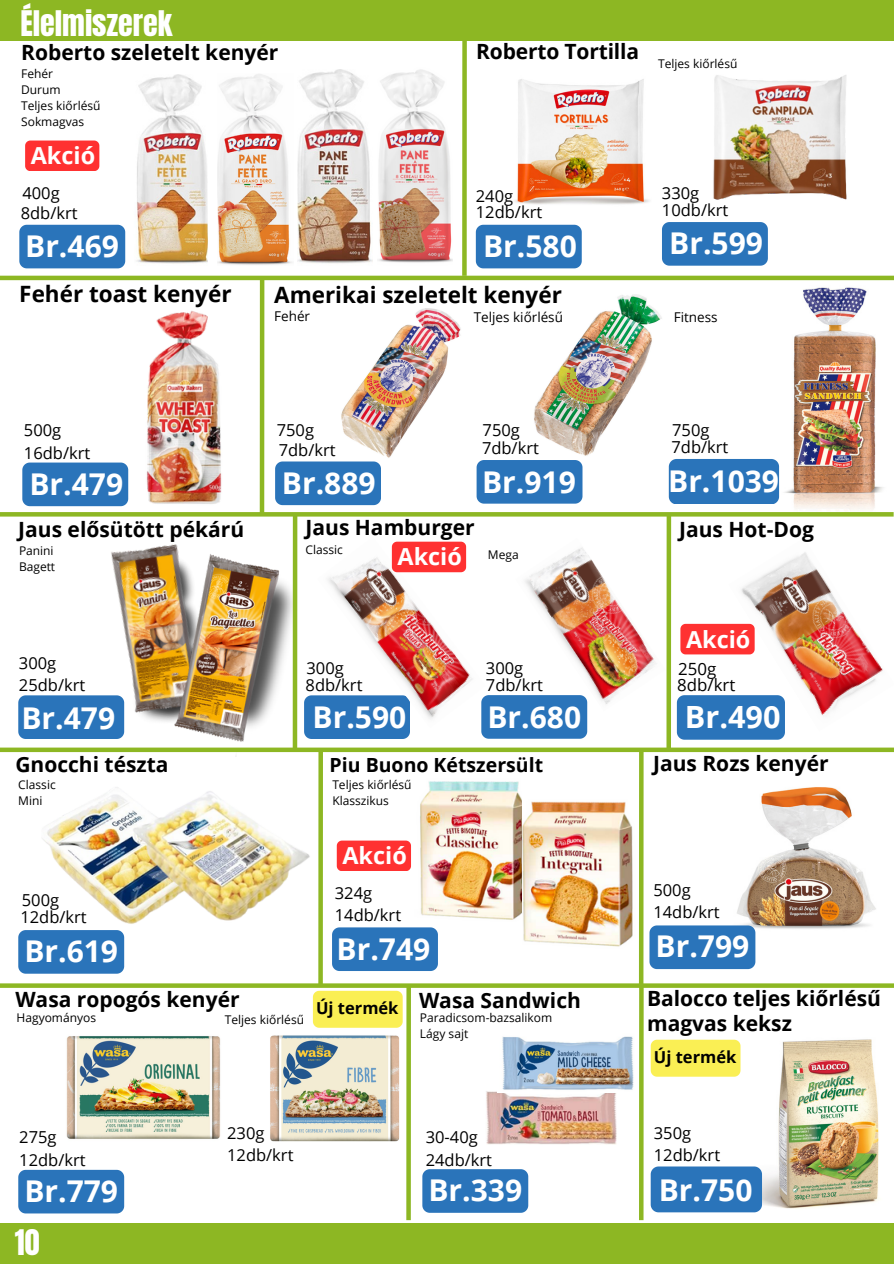
<style>
.page{position:relative;width:894px;height:1264px;background:#fff}
.page>*{position:absolute;margin:0;border:0;box-sizing:border-box;transform-origin:0 0}
.t1{font:700 30.6px "Open Sans";color:#fff}
.t2{font:700 30px "Open Sans";color:#fff}
.t3{font:30px "Anton";color:#fff}
.t4{font:700 23.4px "Open Sans";color:#fff}
.t5{font:700 22.5px "Open Sans";color:#000}
.t6{font:700 21px/25.8px "Open Sans";color:#000}
.t7{font:700 19.5px "Open Sans";color:#000}
.t8{font:16.8px "Open Sans";color:#000}
.t9{font:16.5px/22.5px "Open Sans";color:#000}
.t10{font:700 16.5px "Open Sans";color:#000}
.t11{font:13.5px "Open Sans";color:#000}
.t12{font:12px "Open Sans";color:#000}
</style>
<div class="page">
<div style="left:0;top:0;width:893px;height:41px;background:#8db723"></div>
<div style="left:0;top:1222px;width:893px;height:41px;background:#8db723"></div>
<div style="left:0;top:747px;width:893px;height:5px;background:#8db723"></div>
<hr style="left:0;top:276px;width:893px;height:4px;background:#8db723">
<svg style="left:0;top:983px;width:893px;height:4px;background:#97bd37"></svg>
<img style="left:778px;top:287px;width:105px;height:223px">
<svg style="left:0;top:512px;width:893px;height:4px;background:#8fb827"></svg>
<img style="left:378px;top:69px;width:74px;height:194px">
<img style="left:136px;top:75px;width:72px;height:189px">
<div style="left:19px;top:225px;width:106px;height:43px;background:#2a74ba"></div>
<img style="left:218px;top:74px;width:74px;height:191px">
<img style="left:297px;top:70px;width:75px;height:194px">
<svg style="left:462px;top:41px;width:4px;height:235px"></svg>
<img style="left:534px;top:294px;width:128px;height:162px">
<img style="left:341px;top:308px;width:120px;height:150px">
<div style="left:275px;top:461px;width:106px;height:44px;background:#2a74ba"></div>
<div style="left:476px;top:460px;width:106px;height:43px;background:#2a74ba"></div>
<div style="left:668px;top:459px;width:110px;height:45px;background:#2a74ba"></div>
<div style="left:22px;top:462px;width:106px;height:44px;background:#2a74ba"></div>
<img style="left:141px;top:311px;width:82px;height:206px">
<hr style="left:260px;top:279px;width:4px;height:235px;background:#8db723">
<img style="left:515px;top:79px;width:134px;height:125px">
<div style="left:475px;top:225px;width:106px;height:43px;background:#2a74ba"></div>
<img style="left:713px;top:75px;width:134px;height:125px">
<div style="left:662px;top:222px;width:105px;height:44px;background:#2a74ba"></div>
<img style="left:728px;top:552px;width:155px;height:179px">
<div style="left:481px;top:695px;width:106px;height:43px;background:#2a74ba"></div>
<div style="left:304px;top:695px;width:106px;height:44px;background:#2a74ba"></div>
<img style="left:317px;top:546px;width:168px;height:182px">
<img style="left:515px;top:547px;width:141px;height:164px">
<div style="left:676px;top:695px;width:108px;height:44px;background:#2a74ba"></div>
<img style="left:111px;top:550px;width:21px;height:183px">
<img style="left:132px;top:536px;width:170px;height:217px">
<div style="left:18px;top:695px;width:106px;height:44px;background:#2a74ba"></div>
<div style="left:292px;top:514px;width:5px;height:235px;background:#8db723"></div>
<div style="left:666px;top:515px;width:5px;height:235px;background:#8db723"></div>
<div style="left:18px;top:930px;width:106px;height:43px;background:#2a74ba"></div>
<img style="left:41px;top:787px;width:78px;height:157px">
<img style="left:119px;top:791px;width:191px;height:171px">
<div style="left:318px;top:749px;width:5px;height:236px;background:#8db723"></div>
<img style="left:420px;top:781px;width:102px;height:139px">
<img style="left:522px;top:801px;width:111px;height:146px">
<div style="left:332px;top:927px;width:106px;height:44px;background:#2a74ba"></div>
<div style="left:638px;top:750px;width:5px;height:235px;background:#8db723"></div>
<img style="left:737px;top:787px;width:139px;height:147px">
<div style="left:649px;top:925px;width:106px;height:44px;background:#2a74ba"></div>
<div style="left:18px;top:1169px;width:106px;height:44px;background:#2a74ba"></div>
<div style="left:406px;top:985px;width:5px;height:235px;background:#8db723"></div>
<img style="left:66px;top:1036px;width:155px;height:103px">
<img style="left:270px;top:1035px;width:129px;height:107px">
<img style="left:486px;top:1091px;width:130px;height:53px">
<img style="left:497px;top:1036px;width:137px;height:56px">
<div style="left:422px;top:1169px;width:106px;height:43px;background:#2a74ba"></div>
<svg style="left:638px;top:985px;width:5px;height:235px"></svg>
<img style="left:737px;top:1039px;width:142px;height:174px">
<div style="left:650px;top:1166px;width:111px;height:46px;background:#2a74ba"></div>
<div style="left:313px;top:990px;width:89px;height:37px;background:#faef54"></div>
<div style="left:650px;top:1039px;width:90px;height:37px;background:#faef54"></div>
<div style="left:25px;top:140px;width:74px;height:31px;background:#ff3131"></div>
<div style="left:392px;top:541px;width:74px;height:31px;background:#ff3131"></div>
<div style="left:680px;top:624px;width:74px;height:30px;background:#ff3131"></div>
<div style="left:337px;top:840px;width:74px;height:31px;background:#ff3131"></div>
<h6 class="t3" style="left:20px;top:2px;width:154px">Élelmiszerek</h6>
<h1 class="t6" style="left:21px;top:39px;width:259px">Roberto szeletelt kenyér</h1>
<h3 class="t12" style="left:21px;top:65px;width:33px">Fehér</h3>
<h3 class="t12" style="left:21px;top:81px;width:41px">Durum</h3>
<p class="t12" style="left:21px;top:97px;width:81px">Teljes kiőrlésű</p>
<p class="t12" style="left:21px;top:113px;width:64px">Sokmagvas</p>
<h4 class="t4" style="left:31px;top:139px;width:66px">Akció</h4>
<p class="t9" style="left:22px;top:182px;width:39px">400g</p>
<p class="t9" style="left:21px;top:201px;width:58px">8db/krt</p>
<p class="t2" style="left:25px;top:224px;width:95px">Br.469</p>
<h1 class="t6" style="left:476px;top:37px;width:164px">Roberto Tortilla</h1>
<p class="t12" style="left:658px;top:55px;width:81px">Teljes kiőrlésű</p>
<h4 class="t9" style="left:475px;top:184px;width:39px">240g</h4>
<h4 class="t9" style="left:475px;top:200px;width:68px">12db/krt</h4>
<p class="t2" style="left:483px;top:224px;width:95px">Br.580</p>
<h4 class="t9" style="left:661px;top:182px;width:39px">330g</h4>
<p class="t9" style="left:661px;top:198px;width:68px">10db/krt</p>
<p class="t2" style="left:669px;top:222px;width:95px">Br.599</p>
<p class="t5" style="left:19px;top:278px;width:214px">Fehér toast kenyér</p>
<p class="t5" style="left:274px;top:278px;width:289px">Amerikai szeletelt kenyér</p>
<p class="t11" style="left:274px;top:307px;width:37px">Fehér</p>
<h1 class="t11" style="left:473px;top:307px;width:91px">Teljes kiőrlésű</h1>
<p class="t11" style="left:673px;top:307px;width:45px">Fitness</p>
<p class="t9" style="left:24px;top:418px;width:68px">500g<br>16db/krt</p>
<p class="t2" style="left:29px;top:463px;width:95px">Br.479</p>
<p class="t6" style="left:18px;top:516px;width:227px">Jaus elősütött pékárú</p>
<h6 class="t12" style="left:19px;top:542px;width:36px">Panini</h6>
<h6 class="t12" style="left:19px;top:558px;width:38px">Bagett</h6>
<h6 class="t9" style="left:19px;top:651px;width:68px">300g<br>25db/krt</h6>
<h6 class="t2" style="left:21px;top:696px;width:95px">Br.479</h6>
<p class="t6" style="left:15px;top:751px;width:155px">Gnocchi tészta</p>
<h1 class="t12" style="left:18px;top:776px;width:39px">Classic</h1>
<p class="t12" style="left:18px;top:792px;width:26px">Mini</p>
<h1 class="t9" style="left:22px;top:888px;width:39px">500g</h1>
<p class="t9" style="left:20px;top:905px;width:68px">12db/krt</p>
<p class="t2" style="left:24px;top:929px;width:95px">Br.619</p>
<h6 class="t9" style="left:277px;top:418px;width:39px">750g</h6>
<h6 class="t9" style="left:278px;top:438px;width:58px">7db/krt</h6>
<h6 class="t2" style="left:282px;top:462px;width:95px">Br.889</h6>
<h6 class="t2" style="left:482px;top:461px;width:95px">Br.919</h6>
<h1 class="t9" style="left:482px;top:418px;width:39px">750g</h1>
<h1 class="t9" style="left:482px;top:436px;width:58px">7db/krt</h1>
<p class="t6" style="left:305px;top:513px;width:171px">Jaus Hamburger</p>
<h3 class="t12" style="left:305px;top:540px;width:39px">Classic</h3>
<h4 class="t4" style="left:397px;top:540px;width:66px">Akció</h4>
<p class="t12" style="left:488px;top:546px;width:32px">Mega</p>
<p class="t9" style="left:306px;top:656px;width:39px">300g</p>
<p class="t9" style="left:305px;top:673px;width:58px">8db/krt</p>
<p class="t9" style="left:486px;top:656px;width:39px">300g</p>
<p class="t9" style="left:486px;top:673px;width:58px">7db/krt</p>
<p class="t2" style="left:312px;top:695px;width:95px">Br.590</p>
<p class="t2" style="left:487px;top:696px;width:95px">Br.680</p>
<h1 class="t7" style="left:329px;top:750px;width:215px">Piu Buono Kétszersült</h1>
<h4 class="t12" style="left:332px;top:776px;width:81px">Teljes kiőrlésű</h4>
<h4 class="t12" style="left:332px;top:792px;width:58px">Klasszikus</h4>
<p class="t4" style="left:342px;top:839px;width:66px">Akció</p>
<h1 class="t9" style="left:335px;top:881px;width:68px">324g<br>14db/krt</h1>
<h6 class="t2" style="left:336px;top:927px;width:95px">Br.749</h6>
<h6 class="t9" style="left:672px;top:418px;width:39px">750g</h6>
<h6 class="t9" style="left:671px;top:435px;width:58px">7db/krt</h6>
<h6 class="t2" style="left:668px;top:460px;width:112px">Br.1039</h6>
<h3 class="t6" style="left:679px;top:516px;width:136px">Jaus Hot-Dog</h3>
<h4 class="t4" style="left:685px;top:622px;width:66px">Akció</h4>
<h6 class="t8" style="left:678px;top:656px;width:40px">250g</h6>
<h6 class="t1" style="left:684px;top:695px;width:97px">Br.490</h6>
<h6 class="t8" style="left:677px;top:673px;width:60px">8db/krt</h6>
<h4 class="t6" style="left:653px;top:750px;width:177px">Jaus Rozs kenyér</h4>
<p class="t9" style="left:653px;top:878px;width:39px">500g</p>
<p class="t9" style="left:653px;top:900px;width:68px">14db/krt</p>
<p class="t2" style="left:655px;top:925px;width:95px">Br.799</p>
<p class="t6" style="left:15px;top:985px;width:226px">Wasa ropogós kenyér</p>
<p class="t12" style="left:17px;top:1009px;width:81px">Hagyományos</p>
<p class="t12" style="left:225px;top:1010px;width:81px">Teljes kiőrlésű</p>
<h1 class="t10" style="left:316px;top:996px;width:84px">Új termék</h1>
<p class="t6" style="left:419px;top:987px;width:163px">Wasa Sandwich</p>
<h3 class="t12" style="left:420px;top:1009px;width:134px">Paradicsom-bazsalikom</h3>
<h6 class="t12" style="left:420px;top:1025px;width:50px">Lágy sajt</h6>
<p class="t9" style="left:19px;top:1125px;width:68px">275g<br>12db/krt</p>
<p class="t2" style="left:24px;top:1169px;width:95px">Br.779</p>
<h1 class="t3" style="left:15px;top:1220px;width:26px">10</h1>
<p class="t9" style="left:227px;top:1121px;width:68px">230g<br>12db/krt</p>
<h6 class="t9" style="left:425px;top:1125px;width:68px">30-40g<br>24db/krt</h6>
<h6 class="t2" style="left:428px;top:1168px;width:95px">Br.339</h6>
<p class="t6" style="left:647px;top:984px;width:235px">Balocco teljes kiőrlésű magvas keksz</p>
<p class="t10" style="left:653px;top:1045px;width:84px">Új termék</p>
<h1 class="t9" style="left:653px;top:1121px;width:68px">350g<br>12db/krt</h1>
<p class="t2" style="left:658px;top:1168px;width:95px">Br.750</p>
</div>
